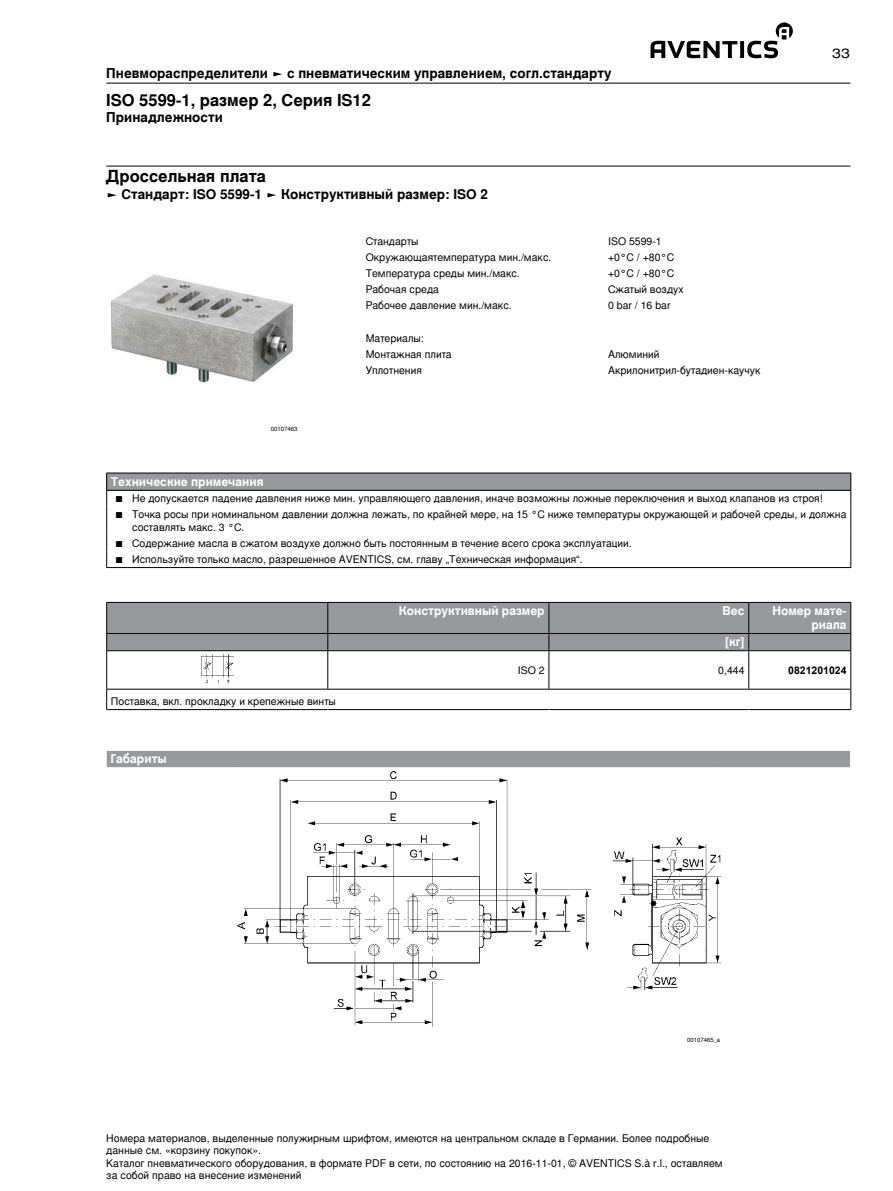
<style>
.page{position:relative;width:893px;height:1191px;background:#fff}
.page>*{position:absolute;margin:0;border:0;box-sizing:border-box;transform-origin:0 0}
.t1{font:700 16.5px "Nimbus Sans Global";color:#000}
.t2{font:700 13.5px "Nimbus Sans Global";color:#000}
.t3{font:13.5px "Nimbus Sans Global";color:#000;scale:1.2 1}
.t4{font:700 12px/13.8px "Nimbus Sans Global";color:#fff;text-align:right}
.t5{font:10.5px/12.6px "Nimbus Sans Global";color:#000}
.t6{font:700 10.5px "Arial";color:#000}
.t7{font:6px "Nimbus Sans Global";color:#000}
</style>
<div class="page">
<svg style="left:650px;top:23px;width:143px;height:35px"></svg>
<hr style="left:106px;top:83px;width:744px;height:1px;background:#000">
<hr style="left:106px;top:166px;width:744px;height:1px;background:#000">
<img style="left:110px;top:274px;width:183px;height:109px">
<div style="left:107px;top:473px;width:744px;height:17px;background:#97999c"></div>
<hr style="left:128px;top:472px;width:723px;height:1px;background:#000">
<hr style="left:128px;top:490px;width:723px;height:1px;background:#000">
<svg style="left:850px;top:473px;width:1px;height:94px"></svg>
<svg style="left:106px;top:472px;width:22px;height:96px"></svg>
<hr style="left:128px;top:567px;width:723px;height:1px;background:#000">
<hr style="left:106px;top:650px;width:222px;height:1px;background:#000">
<hr style="left:106px;top:651px;width:1px;height:38px;background:#000">
<hr style="left:328px;top:650px;width:221px;height:1px;background:#000">
<hr style="left:327px;top:651px;width:1px;height:38px;background:#000">
<hr style="left:549px;top:650px;width:200px;height:1px;background:#000">
<hr style="left:549px;top:651px;width:1px;height:38px;background:#000">
<hr style="left:749px;top:650px;width:102px;height:1px;background:#000">
<hr style="left:748px;top:651px;width:1px;height:38px;background:#000">
<hr style="left:850px;top:651px;width:1px;height:38px;background:#000">
<hr style="left:106px;top:689px;width:222px;height:1px;background:#000">
<hr style="left:328px;top:689px;width:221px;height:1px;background:#000">
<hr style="left:549px;top:689px;width:200px;height:1px;background:#000">
<hr style="left:749px;top:689px;width:102px;height:1px;background:#000">
<div style="left:106px;top:602px;width:745px;height:48px;background:#97999c"></div>
<hr style="left:106px;top:709px;width:222px;height:1px;background:#000">
<hr style="left:328px;top:709px;width:221px;height:1px;background:#000">
<hr style="left:549px;top:709px;width:200px;height:1px;background:#000">
<hr style="left:749px;top:709px;width:102px;height:1px;background:#000">
<svg style="left:106px;top:689px;width:1px;height:21px"></svg>
<svg style="left:850px;top:689px;width:1px;height:21px"></svg>
<img style="left:201px;top:655px;width:32px;height:29px">
<div style="left:106px;top:750px;width:744px;height:17px;background:#97999c"></div>
<hr style="left:106px;top:750px;width:131px;height:1px;background:#fff">
<svg style="left:106px;top:750px;width:1px;height:17px"></svg>
<hr style="left:237px;top:750px;width:483px;height:1px;background:#fff">
<hr style="left:720px;top:750px;width:130px;height:1px;background:#fff">
<img style="left:237px;top:772px;width:483px;height:255px">
<p class="t2" style="left:106px;top:63px;width:507px">Пневмораспределители ► с пневматическим управлением, согл.стандарту</p>
<h1 class="t1" style="left:106px;top:87px;width:266px">ISO 5599-1, размер 2, Серия IS12</h1>
<p class="t2" style="left:106px;top:107px;width:118px">Принадлежности</p>
<h1 class="t1" style="left:106px;top:164px;width:161px">Дроссельная плата</h1>
<p class="t2" style="left:106px;top:183px;width:383px">► Стандарт: ISO 5599-1 ► Конструктивный размер: ISO 2</p>
<p class="t5" style="left:366px;top:234px;width:54px">Стандарты</p>
<p class="t5" style="left:608px;top:234px;width:55px">ISO 5599-1</p>
<p class="t5" style="left:366px;top:250px;width:187px">Окружающаятемпература мин./макс.</p>
<p class="t5" style="left:608px;top:250px;width:68px">+0°C / +80°C</p>
<p class="t5" style="left:366px;top:266px;width:156px">Температура среды мин./макс.</p>
<p class="t5" style="left:608px;top:266px;width:68px">+0°C / +80°C</p>
<p class="t5" style="left:366px;top:283px;width:75px">Рабочая среда</p>
<p class="t5" style="left:608px;top:283px;width:77px">Сжатый воздух</p>
<p class="t5" style="left:366px;top:299px;width:148px">Рабочее давление мин./макс.</p>
<p class="t5" style="left:608px;top:299px;width:64px">0 bar / 16 bar</p>
<p class="t5" style="left:366px;top:329px;width:88px;line-height:16.2px">Материалы:<br>Монтажная плита</p>
<p class="t5" style="left:608px;top:347px;width:53px">Алюминий</p>
<p class="t7" style="left:271px;top:425px;width:28px">00107463</p>
<p class="t5" style="left:366px;top:363px;width:58px">Уплотнения</p>
<p class="t5" style="left:608px;top:363px;width:154px">Акрилонитрил-бутадиен-каучук</p>
<p class="t3" style="left:832px;top:43px;width:17px">33</p>
<p class="t4" style="left:111px;top:475px;width:154px">Технические примечания</p>
<p class="t5" style="left:115px;top:492px;width:709px">■ Не допускается падение давления ниже мин. управляющего давления, иначе возможны ложные переключения и выход клапанов из строя!</p>
<p class="t5" style="left:132px;top:508px;width:716px;text-indent:-17px">■ Точка росы при номинальном давлении должна лежать, по крайней мере, на 15 °C ниже температуры окружающей и рабочей среды, и должна составлять макс. 3 °C.</p>
<p class="t5" style="left:115px;top:536px;width:518px">■ Содержание масла в сжатом воздухе должно быть постоянным в течение всего срока эксплуатации.</p>
<p class="t5" style="left:115px;top:553px;width:469px">■ Используйте только масло, разрешенное AVENTICS, см. главу „Техническая информация“.</p>
<p class="t5" style="left:111px;top:695px;width:226px">Поставка, вкл. прокладку и крепежные винты</p>
<p class="t4" style="left:111px;top:752px;width:58px">Габариты</p>
<p class="t4" style="left:399px;top:604px;width:147px">Конструктивный размер</p>
<p class="t4" style="left:722px;top:604px;width:24px">Вес</p>
<p class="t4" style="left:772px;top:604px;width:76px">Номер мате&shy;риала</p>
<p class="t4" style="left:725px;top:635px;width:21px">[кг]</p>
<p class="t5" style="left:518px;top:663px;width:28px">ISO 2</p>
<p class="t5" style="left:718px;top:663px;width:28px">0,444</p>
<p class="t6" style="left:788px;top:663px;width:60px">0821201024</p>
<p class="t7" style="left:687px;top:1035px;width:35px">00107465_a</p>
<p class="t5" style="left:106px;top:1131px;width:618px">Номера материалов, выделенные полужирным шрифтом, имеются на центральном складе в Германии. Более подробные данные см. «корзину покупок».<br>Каталог пневматического оборудования, в формате PDF в сети, по состоянию на 2016-11-01, © AVENTICS S.à r.l., оставляем за собой право на внесение изменений</p>
</div>
